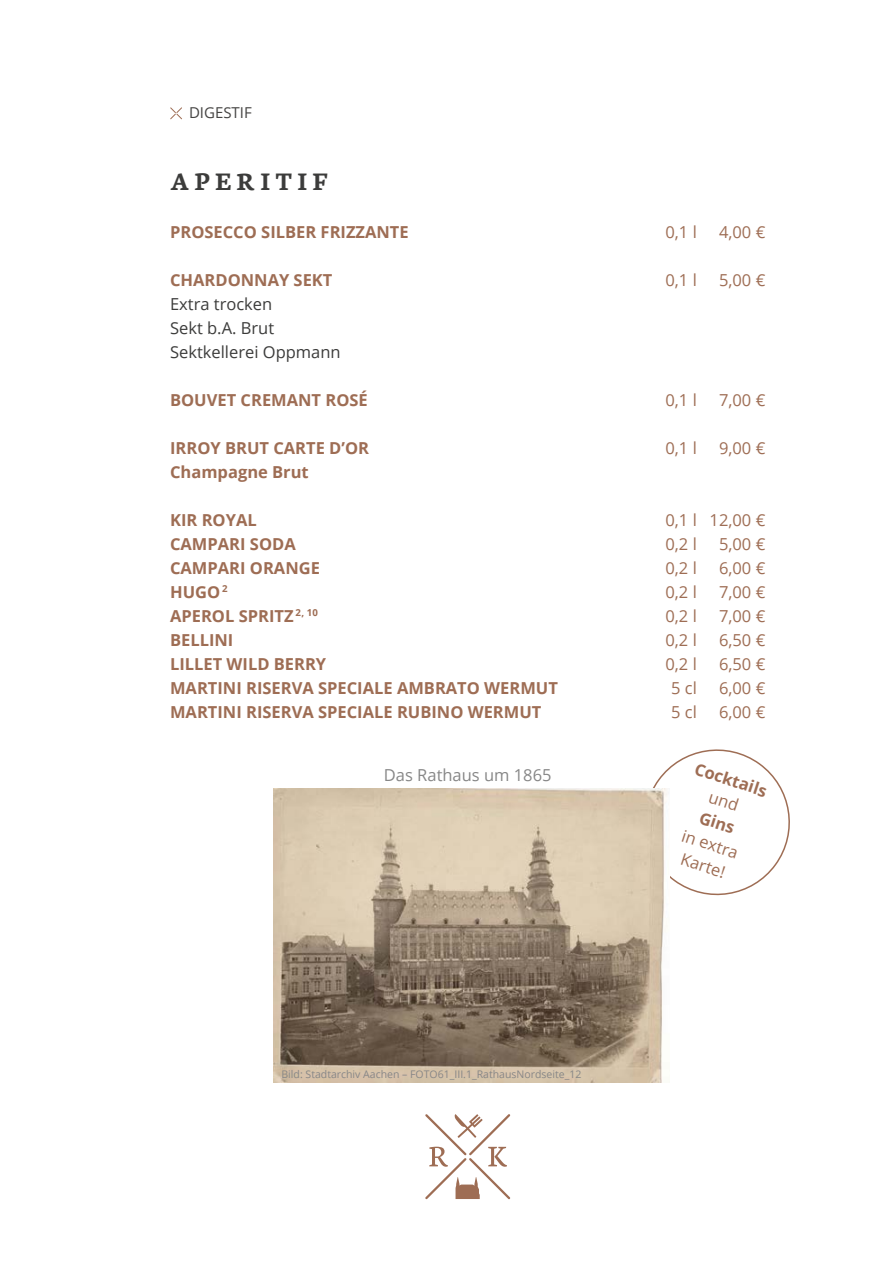
<style>
.page{position:relative;width:893px;height:1263px;background:#fff}
.page>*{position:absolute;margin:0;border:0;box-sizing:border-box;transform-origin:0 0}
.t1{font:700 27px "Neuton";letter-spacing:.19em;color:#3c3c3b}
.t2{font:700 16.5px/24px "Open Sans";color:#9e6d54}
.t3{font:16.5px/24px "Open Sans";color:#9e6d54}
.t4{font:16.5px/24px "Open Sans";color:#3c3c3b}
.t5{font:16.5px "Open Sans";color:#878787}
.t6{font:15px "Open Sans";color:#454443}
.t7{font:10.5px "Open Sans";color:#878787}
</style>
<div class="page">
<svg style="left:170px;top:107px;width:12px;height:13px"></svg>
<img style="left:273px;top:788px;width:392px;height:294px">
<svg style="left:425px;top:1114px;width:85px;height:85px"></svg>
<svg style="left:633px;top:749px;width:157px;height:155px"></svg>
<p class="t6" style="left:189px;top:102px;width:64px">DIGESTIF</p>
<h1 class="t1" style="left:170px;top:166px;width:160px">APERITIF</h1>
<p class="t2" style="left:170px;top:219px;width:240px">PROSECCO SILBER FRIZZANTE</p>
<p class="t2" style="left:170px;top:267px;width:164px">CHARDONNAY SEKT</p>
<p class="t4" style="left:170px;top:291px;width:172px">Extra trocken<br>Sekt b.A. Brut<br>Sektkellerei Oppmann</p>
<p class="t2" style="left:170px;top:387px;width:199px">BOUVET CREMANT ROSÉ</p>
<p class="t2" style="left:170px;top:435px;width:200px">IRROY BRUT CARTE D’OR<br>Champagne Brut</p>
<p class="t2" style="left:170px;top:507px;width:389px">KIR ROYAL<br>CAMPARI SODA<br>CAMPARI ORANGE<br>HUGO <sup>2<br></sup>APEROL SPRITZ <sup>2,</sup> <sup>10<br></sup>BELLINI<br>LILLET WILD BERRY<br>MARTINI RISERVA SPECIALE AMBRATO WERMUT<br>MARTINI RISERVA SPECIALE RUBINO WERMUT</p>
<p class="t5" style="left:384px;top:764px;width:169px">Das Rathaus um 1865</p>
<p class="t7" style="left:281px;top:1067px;width:301px">Bild: Stadtarchiv Aachen – FOTO61_III.1_RathausNordseite_12</p>
<p class="t3" style="left:665px;top:219px;width:33px">0,1 l</p>
<p class="t3" style="left:719px;top:219px;width:48px">4,00 €</p>
<p class="t3" style="left:665px;top:267px;width:33px">0,1 l</p>
<p class="t3" style="left:719px;top:267px;width:48px">5,00 €</p>
<p class="t3" style="left:665px;top:387px;width:33px">0,1 l</p>
<p class="t3" style="left:719px;top:387px;width:48px">7,00 €</p>
<p class="t3" style="left:665px;top:435px;width:33px">0,1 l</p>
<p class="t3" style="left:719px;top:435px;width:48px">9,00 €</p>
<p class="t3" style="left:665px;top:507px;width:101px">0,1 l 12,00 €<br>0,2 l</p>
<p class="t3" style="left:719px;top:531px;width:48px">5,00 €</p>
<p class="t3" style="left:665px;top:555px;width:33px">0,2 l</p>
<p class="t3" style="left:719px;top:555px;width:48px">6,00 €</p>
<p class="t3" style="left:665px;top:579px;width:33px">0,2 l</p>
<p class="t3" style="left:719px;top:579px;width:48px">7,00 €</p>
<p class="t3" style="left:665px;top:603px;width:33px">0,2 l</p>
<p class="t3" style="left:719px;top:603px;width:48px">7,00 €</p>
<p class="t3" style="left:665px;top:627px;width:33px">0,2 l</p>
<p class="t3" style="left:719px;top:627px;width:48px">6,50 €</p>
<p class="t3" style="left:665px;top:651px;width:33px">0,2 l</p>
<p class="t3" style="left:719px;top:651px;width:48px">6,50 €</p>
<p class="t3" style="left:671px;top:675px;width:27px">5 cl</p>
<p class="t3" style="left:719px;top:675px;width:48px">6,00 €</p>
<p class="t3" style="left:671px;top:699px;width:27px">5 cl</p>
<p class="t3" style="left:719px;top:699px;width:48px">6,00 €</p>
<p class="t2" style="left:699px;top:756px;width:76px;rotate:18deg">Cocktails</p>
<p class="t2" style="left:704px;top:805px;width:38px;rotate:18deg">Gins</p>
<p class="t3" style="left:686px;top:824px;width:60px;line-height:22.5px;text-align:center;rotate:18deg">in extra<br>Karte!</p>
</div>
